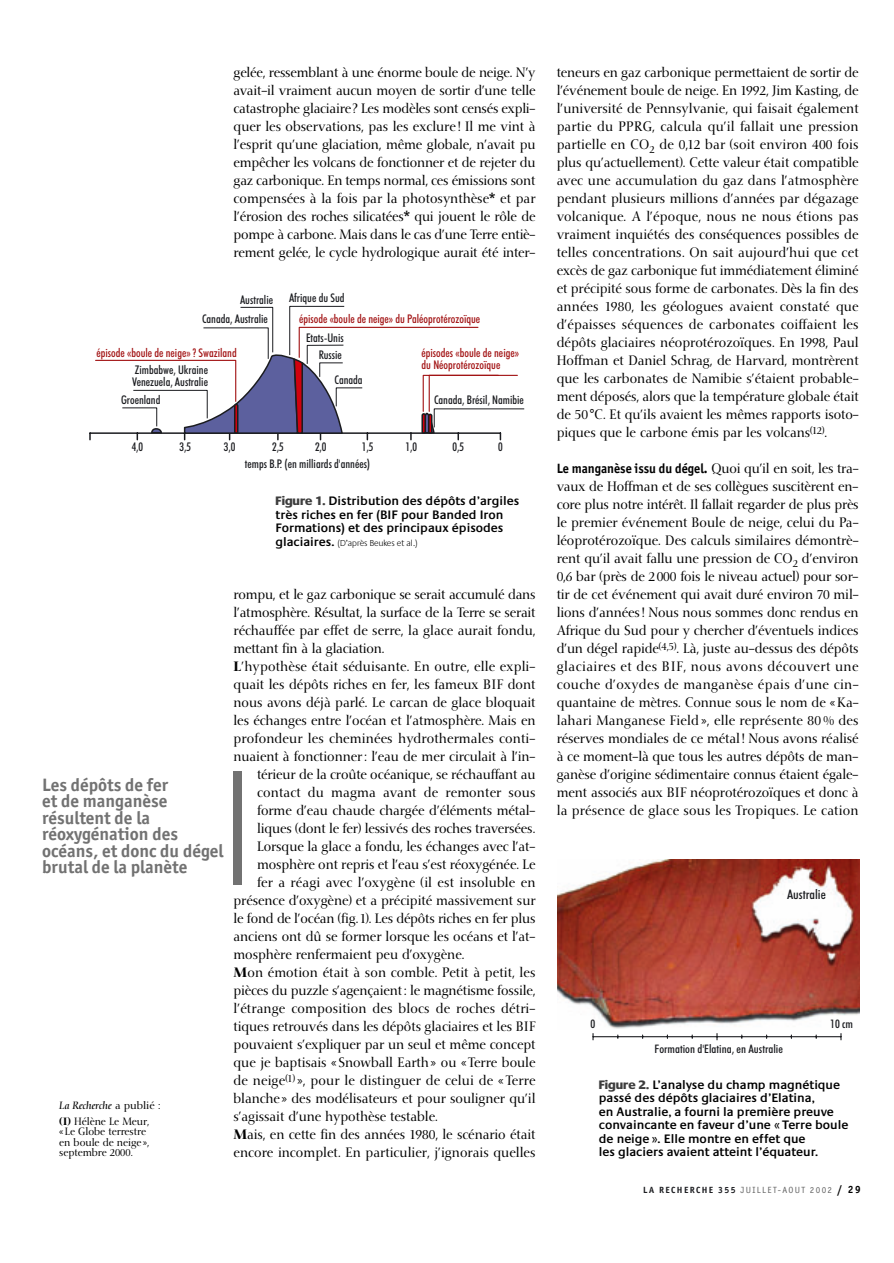
<style>
.page{position:relative;width:894px;height:1263px;background:#fff}
.page>*{position:absolute;margin:0;border:0;box-sizing:border-box;transform-origin:0 0}
.t1{font:700 18px/16.5px "Officina San ITC";color:#727272}
.t2{font:13.5px/18px "Nofret BQ";color:#000;text-align:justify;scale:.95 1}
.t3{font:700 13.5px "Officina San ITC";color:#000;scale:.95 1}
.t4{font:500 condensed 13.2px "Futura BT";color:#1b1c20;scale:1.07 1}
.t5{font:600 12.75px/13.5px "Praxis EF";color:#000}
.t6{font:500 condensed 12px/12px "Futura BT";color:#1b1c20}
.t7{font:500 condensed 12px/12px "Futura BT";color:#a21314}
.t8{font:500 condensed 11.7px "Futura BT";color:#1b1c20;scale:1.07 1}
.t9{font:10.5px/10.5px "Nofret BQ";color:#000;scale:.95 1}
.t10{font:10.5px/15.6px "Nofret BQ";color:#000}
.t11{font:9px "Officina San ITC";letter-spacing:.15em;color:#646464}
.t12{font:300 9px "Praxis EF";color:#000}
.s1{font-weight:700}
.s2{font-weight:800;color:#3d3d3d}
.s3{font-weight:600;font-size:12.75px}
.s4{font-style:italic}
.s5{font-weight:500}
.s6{font-family:"Nofret BQ";font-weight:400}
.s7{font-weight:700;color:#1b1c20}
.s8{font-weight:700;font-size:10.5px;color:#000}
</style>
<div class="page">
<svg style="left:89px;top:306px;width:435px;height:134px"></svg>
<img style="left:557px;top:860px;width:302px;height:169px">
<hr style="left:593px;top:1036px;width:248px;height:1px;background:#1b1c20">
<div style="left:234px;top:771px;width:8px;height:114px;background:#727272"></div>
<p class="t2" style="left:234px;top:65px;width:319px">gelée, ressemblant à une énorme boule de neige. N’y avait-il vraiment aucun moyen de sortir d’une telle catastrophe glaciaire? Les modèles sont censés expli&shy;quer les observations, pas les exclure! Il me vint à l’esprit qu’une glaciation, même globale, n’avait pu empêcher les volcans de fonctionner et de rejeter du gaz carbonique. En temps normal, ces émissions sont compensées à la fois par la photosynthèse<span class="s1">*</span> et par l’érosion des roches silicatées<span class="s1">*</span> qui jouent le rôle de pompe à carbone. Mais dans le cas d’une Terre entiè&shy;rement gelée, le cycle hydrologique aurait été inter-</p>
<p class="t6" style="left:240px;top:294px;width:35px">Australie</p>
<p class="t6" style="left:202px;top:313px;width:67px">Canada, Australie</p>
<p class="t7" style="left:96px;top:347px;width:142px">épisode «boule de neige» ? Swaziland</p>
<p class="t6" style="left:132px;top:364px;width:77px">Zimbabwe, Ukraine<br>Venezuela, Australie</p>
<p class="t6" style="left:121px;top:395px;width:41px">Groenland</p>
<p class="t6" style="left:289px;top:293px;width:57px">Afrique du Sud</p>
<p class="t6" style="left:306px;top:330px;width:39px;line-height:17.1px;text-align:right">Etats-Unis<br>Russie</p>
<p class="t7" style="left:299px;top:313px;width:183px">épisode «boule de neige» du Paléoprotérozoïque</p>
<p class="t7" style="left:422px;top:348px;width:99px">épisodes «boule de neige» du Néoprotérozoïque</p>
<p class="t6" style="left:335px;top:374px;width:30px">Canada</p>
<p class="t6" style="left:434px;top:394px;width:91px">Canada, Brésil, Namibie</p>
<p class="t6" style="left:132px;top:442px;width:13px">4,0</p>
<p class="t6" style="left:179px;top:442px;width:13px">3,5</p>
<p class="t6" style="left:224px;top:442px;width:13px">3,0</p>
<p class="t6" style="left:272px;top:442px;width:13px">2,5</p>
<p class="t6" style="left:315px;top:442px;width:13px">2,0</p>
<p class="t6" style="left:362px;top:442px;width:13px">1,5</p>
<p class="t6" style="left:405px;top:442px;width:13px">1,0</p>
<p class="t6" style="left:453px;top:442px;width:13px">0,5</p>
<p class="t6" style="left:498px;top:442px;width:6px">0</p>
<p class="t6" style="left:245px;top:458px;width:127px">temps B.P. (en milliards d'années)</p>
<p class="t5" style="left:276px;top:495px;width:245px"><span class="s2">Figure 1.</span> Distribution des dépôts d’argiles très riches en fer (BIF pour Banded Iron<br>Formations) et des principaux épisodes</p>
<p class="t12" style="left:276px;top:539px;width:144px"><span class="s3">glaciaires.</span> (D’après Beukes et al.)</p>
<h1 class="t1" style="left:42px;top:778px;width:183px">Les dépôts de fer<br>et de manganèse résultent de la réoxygénation des océans, et donc du dégel brutal de la planète</h1>
<p class="t10" style="left:59px;top:1099px;width:103px"><span class="s4">La Recherche</span> a publié : <span class="s5">(I)</span> Hélène Le Meur,</p>
<p class="t9" style="left:59px;top:1128px;width:96px">« Le Globe terrestre en boule de neige», septembre 2000.</p>
<p class="t2" style="left:234px;top:587px;width:319px">rompu, et le gaz carbonique se serait accumulé dans</p>
<p class="t2" style="left:234px;top:605px;width:319px">l’atmosphère. Résultat, la surface de la Terre se serait</p>
<p class="t2" style="left:234px;top:623px;width:319px">réchauffée par effet de serre, la glace aurait fondu,</p>
<p class="t2" style="left:234px;top:641px;width:161px">mettant fin à la glaciation.</p>
<p class="t2" style="left:234px;top:659px;width:319px"><span class="s5">L</span>’hypothèse était séduisante. En outre, elle expli-</p>
<p class="t2" style="left:234px;top:677px;width:319px">quait les dépôts riches en fer, les fameux BIF dont</p>
<p class="t2" style="left:234px;top:695px;width:319px">nous avons déjà parlé. Le carcan de glace bloquait</p>
<p class="t2" style="left:234px;top:713px;width:319px">les échanges entre l’océan et l’atmosphère. Mais en</p>
<p class="t2" style="left:234px;top:731px;width:319px">profondeur les cheminées hydrothermales conti-</p>
<p class="t2" style="left:234px;top:749px;width:319px">nuaient à fonctionner: l’eau de mer circulait à l’in-</p>
<p class="t2" style="left:257px;top:767px;width:295px">térieur de la croûte océanique, se réchauffant au</p>
<p class="t2" style="left:257px;top:785px;width:295px">contact du magma avant de remonter sous</p>
<p class="t2" style="left:257px;top:803px;width:295px">forme d’eau chaude chargée d’éléments métal-</p>
<p class="t2" style="left:257px;top:821px;width:295px">liques (dont le fer) lessivés des roches traversées.</p>
<p class="t2" style="left:257px;top:839px;width:295px">Lorsque la glace a fondu, les échanges avec l’at-</p>
<p class="t2" style="left:257px;top:857px;width:295px">mosphère ont repris et l’eau s’est réoxygénée. Le</p>
<p class="t2" style="left:257px;top:875px;width:295px">fer a réagi avec l’oxygène (il est insoluble en</p>
<p class="t2" style="left:234px;top:893px;width:319px">présence d’oxygène) et a précipité massivement sur</p>
<p class="t2" style="left:234px;top:911px;width:319px">le fond de l’océan (fig.1). Les dépôts riches en fer plus</p>
<p class="t2" style="left:234px;top:929px;width:319px">anciens ont dû se former lorsque les océans et l’at-</p>
<p class="t2" style="left:234px;top:947px;width:245px">mosphère renfermaient peu d’oxygène.</p>
<p class="t2" style="left:234px;top:965px;width:319px"><span class="s5">M</span>on émotion était à son comble. Petit à petit, les</p>
<p class="t2" style="left:234px;top:983px;width:319px">pièces du puzzle s’agençaient: le magnétisme fossile,</p>
<p class="t2" style="left:234px;top:1001px;width:319px">l’étrange composition des blocs de roches détri-</p>
<p class="t2" style="left:234px;top:1019px;width:319px">tiques retrouvés dans les dépôts glaciaires et les BIF</p>
<p class="t2" style="left:234px;top:1037px;width:319px">pouvaient s’expliquer par un seul et même concept</p>
<p class="t2" style="left:234px;top:1055px;width:319px">que je baptisais «Snowball Earth» ou «Terre boule</p>
<p class="t2" style="left:234px;top:1073px;width:319px">de neige<sup>(1)</sup> », pour le distinguer de celui de « Terre</p>
<p class="t2" style="left:234px;top:1091px;width:319px">blanche» des modélisateurs et pour souligner qu’il</p>
<p class="t2" style="left:234px;top:1109px;width:217px">s’agissait d’une hypothèse testable.</p>
<p class="t2" style="left:234px;top:1127px;width:319px"><span class="s5">M</span>ais, en cette fin des années 1980, le scénario était</p>
<p class="t2" style="left:234px;top:1145px;width:319px">encore incomplet. En particulier, j’ignorais quelles</p>
<p class="t2" style="left:557px;top:65px;width:320px">teneurs en gaz carbonique permettaient de sortir de l’événement boule de neige. En 1992, Jim Kasting, de l’université de Pennsylvanie, qui faisait également partie du PPRG, calcula qu’il fallait une pression partielle en CO<sub>2</sub> de 0,12 bar (soit environ 400 fois plus qu’actuellement). Cette valeur était compatible avec une accumulation du gaz dans l’atmosphère pendant plusieurs millions d’années par dégazage volcanique. A l’époque, nous ne nous étions pas vraiment inquiétés des conséquences possibles de telles concentrations. On sait aujourd’hui que cet excès de gaz carbonique fut immédiatement éliminé et précipité sous forme de carbonates. Dès la fin des années 1980, les géologues avaient constaté que d’épaisses séquences de carbonates coiffaient les dépôts glaciaires néoprotérozoïques. En 1998, Paul Hoffman et Daniel Schrag, de Harvard, montrèrent que les carbonates de Namibie s’étaient probable&shy;ment déposés, alors que la température globale était de 50°C. Et qu’ils avaient les mêmes rapports isoto&shy;piques que le carbone émis par les volcans<sup>(12)</sup>.</p>
<p class="t3" style="left:557px;top:463px;width:319px">Le manganèse issu du dégel. <span class="s6">Quoi qu’il en soit, les tra-</span></p>
<p class="t2" style="left:557px;top:479px;width:319px">vaux de Hoffman et de ses collègues suscitèrent en&shy;core plus notre intérêt. Il fallait regarder de plus près le premier événement Boule de neige, celui du Pa&shy;léoprotérozoïque. Des calculs similaires démontrè&shy;rent qu’il avait fallu une pression de CO<sub>2</sub> d’environ 0,6 bar (près de 2000 fois le niveau actuel) pour sor&shy;tir de cet événement qui avait duré environ 70 mil&shy;lions d’années! Nous nous sommes donc rendus en Afrique du Sud pour y chercher d’éventuels indices d’un dégel rapide<sup>(4,5)</sup>. Là, juste au-dessus des dépôts glaciaires et des BIF, nous avons découvert une couche d’oxydes de manganèse épais d’une cin&shy;quantaine de mètres. Connue sous le nom de «Ka&shy;lahari Manganese Field», elle représente 80% des réserves mondiales de ce métal! Nous avons réalisé à ce moment-là que tous les autres dépôts de man&shy;ganèse d’origine sédimentaire connus étaient égale&shy;ment associés aux BIF néoprotérozoïques et donc à la présence de glace sous les Tropiques. Le cation</p>
<p class="t4" style="left:787px;top:889px;width:38px">Australie</p>
<p class="t8" style="left:591px;top:1019px;width:6px">0</p>
<p class="t8" style="left:830px;top:1019px;width:23px">10 cm</p>
<p class="t8" style="left:655px;top:1044px;width:121px">Formation d'Elatina, en Australie</p>
<p class="t5" style="left:599px;top:1079px;width:251px"><span class="s2">Figure 2.</span> L’analyse du champ magnétique passé des dépôts glaciaires d’Elatina,<br>en Australie, a fourni la première preuve convaincante en faveur d’une « Terre boule de neige ». Elle montre en effet que<br>les glaciers avaient atteint l’équateur.</p>
<p class="t11" style="left:643px;top:1187px;width:219px"><span class="s7">LA RECHERCHE 355</span> JUILLET-AOUT 2002 <span class="s8">/ 29</span></p>
</div>
